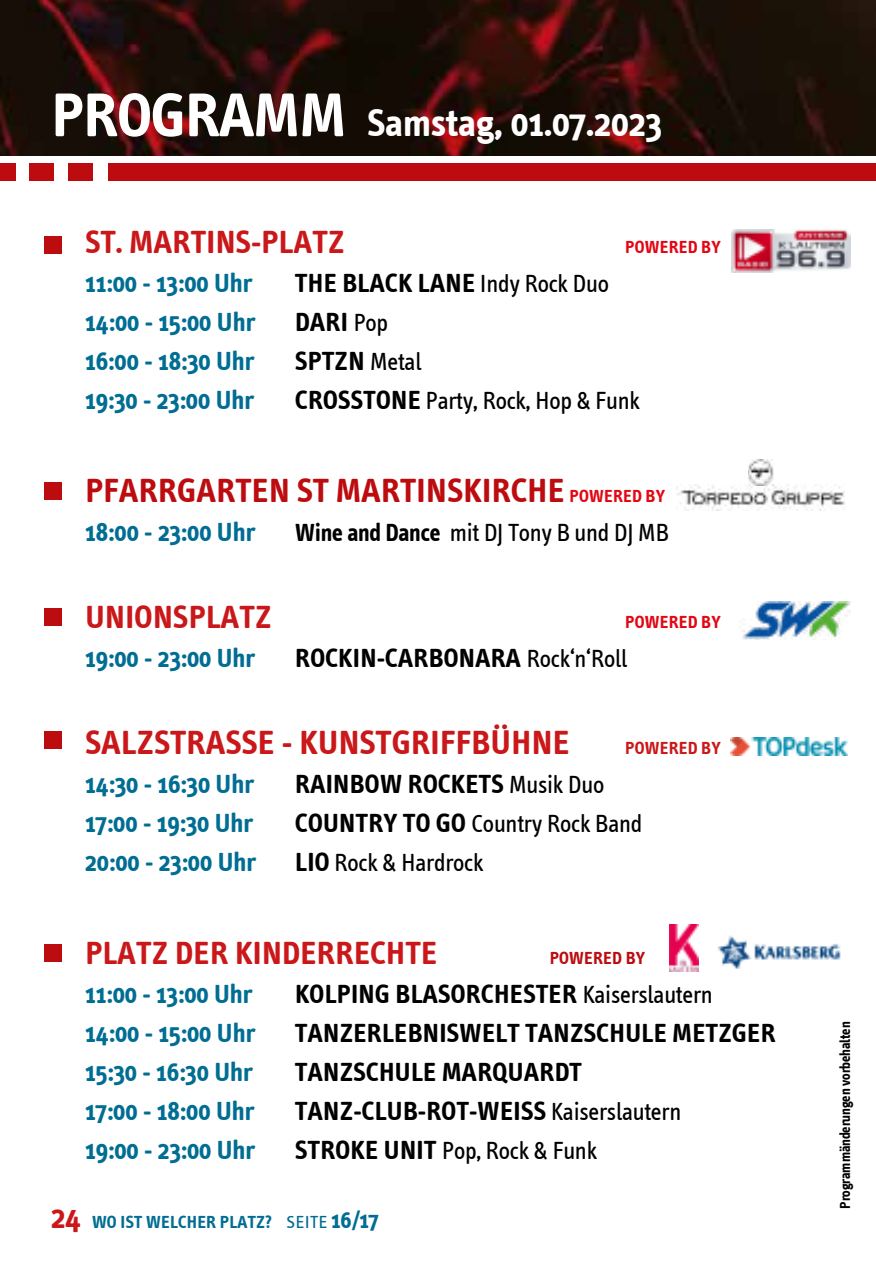
<style>
.page{position:relative;width:876px;height:1276px;background:#fff}
.page>*{position:absolute;margin:0;border:0;box-sizing:border-box;transform-origin:0 0}
.t1{font:700 39.3px "Info Text";color:#fff}
.t2{font:700 34.5px "Info Text";letter-spacing:.015em;color:#bd0c0f}
.t3{font:700 34.5px "Info Text";letter-spacing:.015em;color:#ca181a}
.t4{font:700 33px "Info Text";letter-spacing:.015em;color:#ca181a}
.t5{font:700 27px "Info Text";letter-spacing:.015em;color:#000}
.t6{font:700 27px "Info Text";color:#006d93}
.t7{font:25.5px "Info Text";letter-spacing:-.01em;color:#000;scale:.95 1}
.t8{font:700 18px "Info Text";letter-spacing:.015em;color:#006d93}
.t9{font:700 18px "Info Text";letter-spacing:.015em;color:#e30613}
.t10{font:700 18px "Info Text";letter-spacing:.015em;color:#ca181a}
.t11{font:700 18px "Info Text";letter-spacing:.015em;color:#bd0c0f}
.t12{font:700 15px "Info Text";letter-spacing:-.01em;color:#000;scale:.95 1}
.s1{font-size:63px}
.s2{font-weight:400;font-size:25.5px}
.s3{font-weight:700;font-size:27px}
.s4{font-size:18px;color:#e30613}
.s5{font-weight:700}
.s6{font-size:33px;color:#ca181a}
.s7{font-weight:400}
.s8{font-size:24px}
</style>
<div class="page">
<img style="left:0;top:0;width:876px;height:156px">
<img style="left:732px;top:230px;width:118px;height:42px">
<div style="left:44px;top:236px;width:17px;height:17px;background:#bd0c0f"></div>
<div style="left:44px;top:483px;width:17px;height:17px;background:#bd0c0f"></div>
<div style="left:44px;top:609px;width:17px;height:17px;background:#bd0c0f"></div>
<div style="left:44px;top:731px;width:17px;height:17px;background:#bd0c0f"></div>
<div style="left:68px;top:164px;width:24px;height:17px;background:#bd0c0f"></div>
<div style="left:30px;top:164px;width:24px;height:17px;background:#bd0c0f"></div>
<div style="left:0;top:164px;width:16px;height:17px;background:#bd0c0f"></div>
<div style="left:44px;top:944px;width:17px;height:17px;background:#bd0c0f"></div>
<div style="left:109px;top:164px;width:767px;height:17px;background:#bd0c0f"></div>
<img style="left:742px;top:601px;width:108px;height:38px">
<img style="left:730px;top:738px;width:117px;height:18px">
<img style="left:670px;top:925px;width:29px;height:46px">
<img style="left:717px;top:935px;width:124px;height:33px">
<img style="left:677px;top:485px;width:168px;height:25px">
<img style="left:748px;top:459px;width:26px;height:26px">
<h1 class="t1" style="left:51px;top:100px;width:612px"><span class="s1">PROGRAMM</span> Samstag, 01.07.2023</h1>
<p class="t4" style="left:85px;top:223px;width:261px">ST. MARTINS-PLATZ</p>
<p class="t9" style="left:625px;top:237px;width:97px">POWERED BY</p>
<p class="t6" style="left:85px;top:267px;width:169px">11:00 - 13:00 Uhr</p>
<p class="t5" style="left:295px;top:267px;width:315px">THE BLACK LANE <span class="s2">Indy Rock Duo</span></p>
<p class="t6" style="left:85px;top:306px;width:171px">14:00 - 15:00 Uhr</p>
<p class="t5" style="left:295px;top:306px;width:94px">DARI <span class="s2">Pop</span></p>
<p class="t6" style="left:85px;top:345px;width:171px">16:00 - 18:30 Uhr</p>
<p class="t5" style="left:295px;top:345px;width:128px">SPTZN <span class="s2">Metal</span></p>
<p class="t6" style="left:85px;top:384px;width:170px">19:30 - 23:00 Uhr</p>
<p class="t7" style="left:295px;top:386px;width:364px"><span class="s3">CROSSTONE</span> Party, Rock, Hop &amp; Funk</p>
<p class="t2" style="left:85px;top:471px;width:581px">PFARRGARTEN ST MARTINSKIRCHE <span class="s4">POWERED BY</span></p>
<p class="t6" style="left:85px;top:516px;width:172px">18:00 - 23:00 Uhr</p>
<p class="t7" style="left:295px;top:518px;width:395px"><span class="s5">Wine and Dance</span> mit DJ Tony B und DJ MB</p>
<p class="t4" style="left:85px;top:598px;width:188px">UNIONSPLATZ</p>
<p class="t9" style="left:625px;top:612px;width:97px">POWERED BY</p>
<p class="t6" style="left:85px;top:642px;width:171px">19:00 - 23:00 Uhr</p>
<p class="t5" style="left:295px;top:642px;width:334px">ROCKIN-CARBONARA <span class="s2">Rock‘n‘Roll</span></p>
<p class="t3" style="left:85px;top:723px;width:486px">SALZSTRASSE - KUNSTGRIFFBÜHNE</p>
<p class="t10" style="left:625px;top:738px;width:97px">POWERED BY</p>
<p class="t6" style="left:85px;top:768px;width:170px">14:30 - 16:30 Uhr</p>
<p class="t5" style="left:295px;top:768px;width:311px">RAINBOW ROCKETS <span class="s2">Musik Duo</span></p>
<p class="t6" style="left:85px;top:807px;width:169px">17:00 - 19:30 Uhr</p>
<p class="t7" style="left:295px;top:809px;width:367px"><span class="s3">COUNTRY TO GO</span> Country Rock Band</p>
<p class="t6" style="left:85px;top:846px;width:172px">20:00 - 23:00 Uhr</p>
<p class="t7" style="left:295px;top:848px;width:200px"><span class="s3">LIO</span> Rock &amp; Hardrock</p>
<p class="t4" style="left:85px;top:934px;width:353px">PLATZ DER KINDERRECHTE</p>
<p class="t11" style="left:550px;top:948px;width:97px">POWERED BY</p>
<p class="t6" style="left:85px;top:978px;width:169px">11:00 - 13:00 Uhr</p>
<p class="t5" style="left:295px;top:978px;width:419px">KOLPING BLASORCHESTER <span class="s2">Kaiserslautern</span></p>
<p class="t6" style="left:85px;top:1017px;width:171px">14:00 - 15:00 Uhr</p>
<p class="t5" style="left:295px;top:1017px;width:482px">TANZERLEBNISWELT TANZSCHULE METZGER</p>
<p class="t6" style="left:85px;top:1056px;width:169px">15:30 - 16:30 Uhr</p>
<p class="t5" style="left:295px;top:1056px;width:288px">TANZSCHULE MARQUARDT</p>
<p class="t6" style="left:85px;top:1095px;width:171px">17:00 - 18:00 Uhr</p>
<p class="t5" style="left:295px;top:1095px;width:388px">TANZ-CLUB-ROT-WEISS <span class="s2">Kaiserslautern</span></p>
<p class="t6" style="left:85px;top:1134px;width:171px">19:00 - 23:00 Uhr</p>
<p class="t7" style="left:295px;top:1136px;width:319px"><span class="s3">STROKE UNIT</span> Pop, Rock &amp; Funk</p>
<p class="t8" style="left:51px;top:1211px;width:329px"><span class="s6">24</span> WO IST WELCHER PLATZ? <span class="s7">SEITE</span> <span class="s8">16/17</span></p>
<p class="t12" style="left:836px;top:1208px;width:199px;rotate:-90deg">Programmänderungen vorbehalten</p>
</div>
